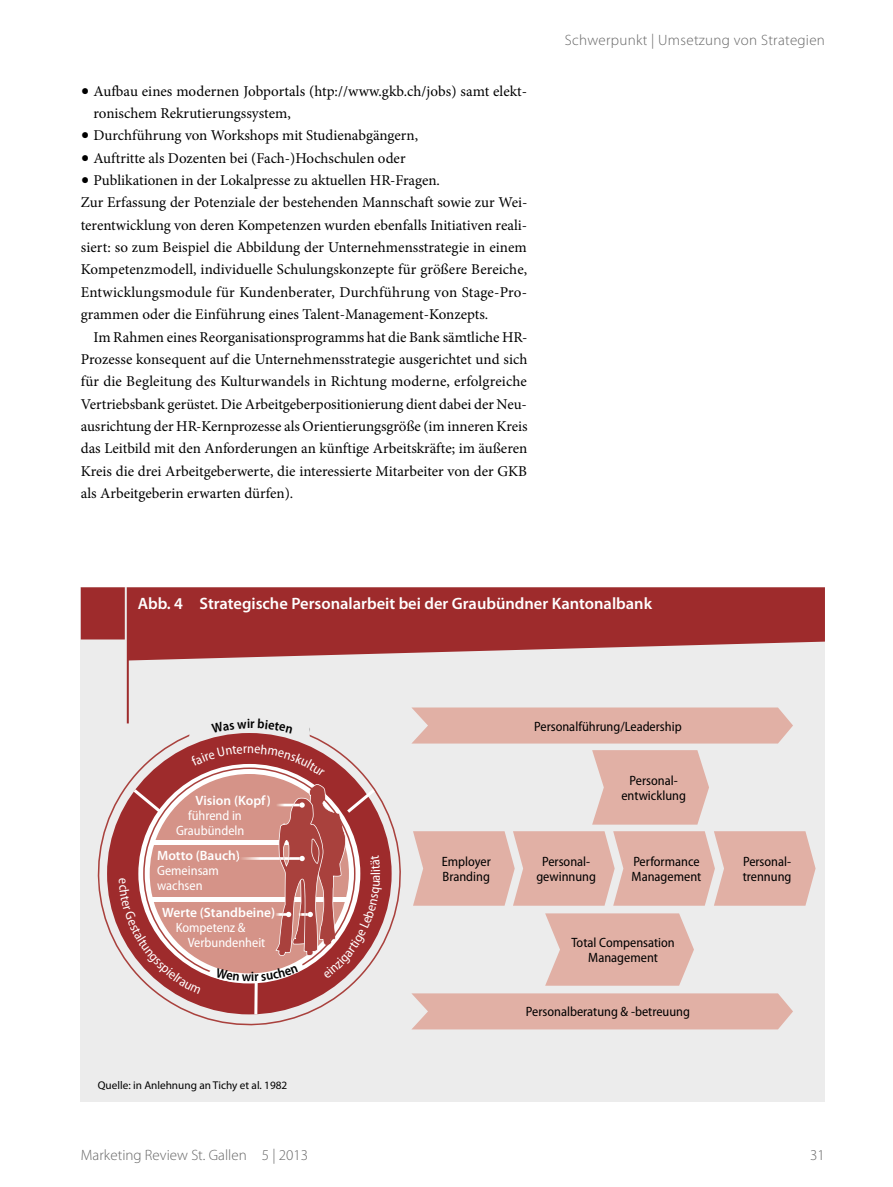
<style>
.page{position:relative;width:893px;height:1187px;background:#fff}
.page>*{position:absolute;margin:0;border:0;box-sizing:border-box;transform-origin:0 0}
.t1{font:600 16.5px "Myriad Pro";color:#fff}
.t2{font:15px/22.4px "Minion Pro";color:#000}
.t3{font:300 15px "Myriad Pro";letter-spacing:.015em;color:#676767}
.t4{font:semi-condensed 13.5px/15px "Myriad Pro";color:#000;text-align:center}
.t5{font:semi-condensed 13.5px/15px "Myriad Pro";color:#fff}
.t6{font:600 13.5px "Myriad Pro";color:#fff}
.t7{font:600 semi-condensed 13.5px "Myriad Pro";color:#000}
.t8{font:11.25px "Myriad Pro";color:#000}
.s1{font-size:22.5px}
</style>
<div class="page">
<div style="left:81px;top:587px;width:744px;height:514px;background:#ececec"></div>
<svg style="left:81px;top:587px;width:744px;height:117px;fill:#9e2b2c"></svg>
<div style="left:418px;top:707px;width:375px;height:36px;background:#e1b0a5"></div>
<div style="left:418px;top:993px;width:375px;height:36px;background:#e1b0a5"></div>
<svg style="left:592px;top:750px;width:117px;height:74px"></svg>
<svg style="left:545px;top:913px;width:149px;height:72px"></svg>
<svg style="left:418px;top:831px;width:398px;height:74px"></svg>
<svg style="left:80px;top:704px;width:338px;height:338px"></svg>
<svg style="left:107px;top:733px;width:285px;height:281px"></svg>
<svg style="left:134px;top:789px;width:9px;height:23px"></svg>
<svg style="left:254px;top:988px;width:4px;height:26px"></svg>
<svg style="left:143px;top:767px;width:212px;height:212px;fill:#d59388"></svg>
<svg style="left:119px;top:878px;width:82px;height:115px"></svg>
<svg style="left:189px;top:702px;width:136px;height:74px"></svg>
<svg style="left:207px;top:783px;width:175px;height:205px"></svg>
<p class="t2" style="left:94px;top:80px;width:435px;text-indent:-13px"><span class="s1">•</span> Aufbau eines modernen Jobportals (htp://www.gkb.ch/jobs) samt elekt&shy;ronischem Rekrutierungssystem,</p>
<p class="t2" style="left:81px;top:124px;width:339px"><span class="s1">•</span> Durchführung von Workshops mit Studienabgängern,</p>
<p class="t2" style="left:81px;top:147px;width:326px"><span class="s1">•</span> Auftritte als Dozenten bei (Fach-)Hochschulen oder</p>
<p class="t2" style="left:81px;top:169px;width:448px"><span class="s1">•</span> Publikationen in der Lokalpresse zu aktuellen HR-Fragen.<br>Zur Erfassung der Potenziale der bestehenden Mannschaft sowie zur Wei&shy;terentwicklung von deren Kompetenzen wurden ebenfalls Initiativen reali&shy;siert: so zum Beispiel die Abbildung der Unternehmensstrategie in einem Kompetenzmodell, individuelle Schulungskonzepte für größere Bereiche, Entwicklungsmodule für Kundenberater, Durchführung von Stage-Pro&shy;grammen oder die Einführung eines Talent-Management-Konzepts.</p>
<p class="t2" style="left:81px;top:325px;width:448px;text-align:justify;text-indent:13px">Im Rahmen eines Reorganisationsprogramms hat die Bank sämtliche HR-Prozesse konsequent auf die Unternehmensstrategie ausgerichtet und sich für die Begleitung des Kulturwandels in Richtung moderne, erfolgreiche Vertriebsbank gerüstet. Die Arbeitgeberpositionierung dient dabei der Neu&shy;ausrichtung der HR-Kernprozesse als Orientierungsgröße (im inneren Kreis das Leitbild mit den Anforderungen an künftige Arbeitskräfte; im äußeren Kreis die drei Arbeitgeberwerte, die interessierte Mitarbeiter von der GKB als Arbeitgeberin erwarten dürfen).</p>
<p class="t3" style="left:565px;top:32px;width:262px">Schwerpunkt | Umsetzung von Strategien</p>
<p class="t1" style="left:138px;top:593px;width:516px">Abb. 4 Strategische Personalarbeit bei der Graubündner Kantonalbank</p>
<p class="t7" style="left:248px;top:710px;width:7px">s</p>
<p class="t7" style="left:250px;top:716px;width:6px">r</p>
<p class="t6" style="left:196px;top:792px;width:77px">Vision (Kopf)</p>
<p class="t5" style="left:176px;top:808px;width:70px;text-align:right">führend in<br>Graubündeln</p>
<p class="t5" style="left:157px;top:863px;width:63px">Gemeinsam wachsen</p>
<p class="t6" style="left:162px;top:903px;width:114px">Werte (Standbeine)</p>
<p class="t5" style="left:188px;top:919px;width:79px;text-indent:-12px">Kompetenz &amp;<br>Verbundenheit</p>
<p class="t6" style="left:157px;top:847px;width:84px">Motto (Bauch)</p>
<p class="t8" style="left:98px;top:1078px;width:191px">Quelle: in Anlehnung an Tichy et al. 1982</p>
<p class="t4" style="left:534px;top:718px;width:149px">Personalführung/Leadership</p>
<p class="t4" style="left:621px;top:773px;width:66px">Personal&shy;entwicklung</p>
<p class="t4" style="left:442px;top:854px;width:51px;text-align:left">Employer<br>Branding</p>
<p class="t4" style="left:536px;top:854px;width:61px">Personal&shy;gewinnung</p>
<p class="t4" style="left:632px;top:854px;width:71px;text-align:left">Performance<br>Management</p>
<p class="t4" style="left:571px;top:935px;width:105px">Total Compensation<br>Management</p>
<p class="t4" style="left:526px;top:1004px;width:166px">Personalberatung &amp; -betreuung</p>
<p class="t4" style="left:743px;top:854px;width:50px;text-align:left">Personal&shy;trennung</p>
<p class="t3" style="left:81px;top:1146px;width:229px">Marketing Review St. Gallen 5 | 2013</p>
<p class="t3" style="left:810px;top:1146px;width:16px">31</p>
</div>
